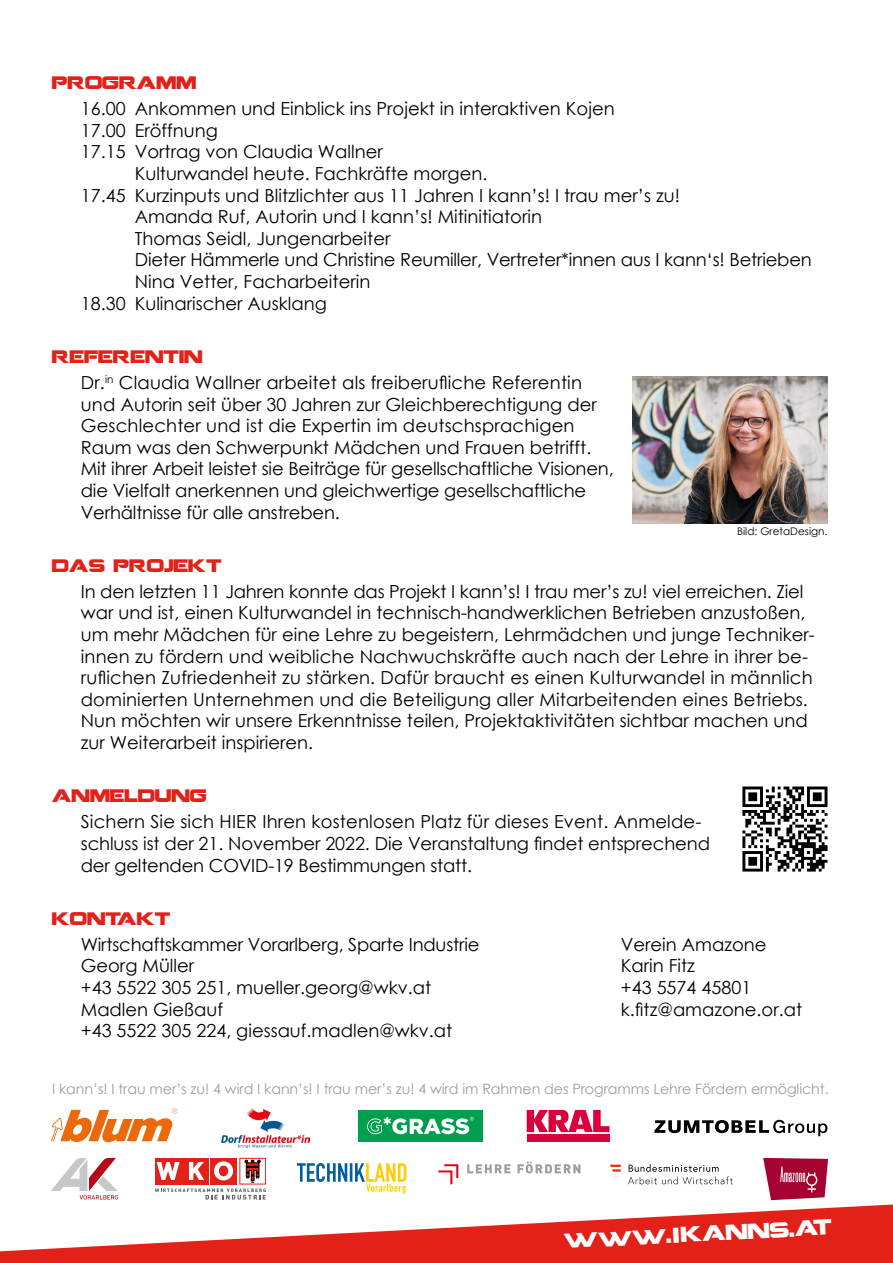
<style>
.page{position:relative;width:893px;height:1263px;background:#fff}
.page>*{position:absolute;margin:0;border:0;box-sizing:border-box;transform-origin:0 0}
.t1{font:21.45px "Coalition";color:#fff}
.t2{font:18px/21.6px "Century Gothic";color:#000}
.t3{font:18px "Coalition";color:#e32119}
.t4{font:14.25px "Century Gothic";letter-spacing:-.005em;color:#9c9e9f}
.t5{font:10.5px "Century Gothic";color:#000}
.s1{font-size:20.25px}
</style>
<div class="page">
<svg style="left:742px;top:786px;width:85px;height:85px"></svg>
<img style="left:633px;top:376px;width:194px;height:147px">
<svg style="left:0;top:1204px;width:893px;height:59px;fill:#e32119"></svg>
<div style="left:358px;top:1110px;width:125px;height:31px;background:#009f50"></div>
<svg style="left:367px;top:1117px;width:107px;height:17px"></svg>
<div style="left:527px;top:1134px;width:82px;height:7px;background:#db003b"></div>
<svg style="left:527px;top:1110px;width:82px;height:22px"></svg>
<svg style="left:654px;top:1120px;width:173px;height:16px"></svg>
<img style="left:221px;top:1108px;width:89px;height:39px">
<svg style="left:51px;top:1108px;width:126px;height:34px"></svg>
<svg style="left:297px;top:1163px;width:109px;height:31px"></svg>
<svg style="left:51px;top:1158px;width:67px;height:41px"></svg>
<div style="left:210px;top:1158px;width:27px;height:26px;background:#e32119"></div>
<div style="left:183px;top:1158px;width:26px;height:26px;background:#e32119"></div>
<svg style="left:189px;top:1162px;width:15px;height:18px"></svg>
<div style="left:155px;top:1158px;width:26px;height:26px;background:#e32119"></div>
<svg style="left:157px;top:1162px;width:23px;height:18px"></svg>
<svg style="left:214px;top:1161px;width:19px;height:19px"></svg>
<div style="left:219px;top:1166px;width:9px;height:10px;background:#e32119;border-radius:50%"></div>
<div style="left:219px;top:1166px;width:9px;height:10px;border:1px solid #e32119;border-radius:50%"></div>
<div style="left:239px;top:1158px;width:27px;height:26px;background:#fff;border:1px solid #e32119"></div>
<svg style="left:245px;top:1160px;width:15px;height:22px"></svg>
<svg style="left:155px;top:1188px;width:111px;height:11px"></svg>
<svg style="left:467px;top:1164px;width:44px;height:9px"></svg>
<svg style="left:517px;top:1161px;width:63px;height:12px"></svg>
<svg style="left:438px;top:1164px;width:20px;height:20px"></svg>
<svg style="left:763px;top:1158px;width:65px;height:42px"></svg>
<svg style="left:628px;top:1164px;width:105px;height:20px"></svg>
<svg style="left:610px;top:1164px;width:11px;height:8px"></svg>
<p class="t3" style="left:52px;top:76px;width:146px">PROGRAMM</p>
<p class="t2" style="left:81px;top:98px;width:535px">16.00 Ankommen und Einblick ins Projekt in interaktiven Kojen</p>
<p class="t2" style="left:81px;top:119px;width:139px">17.00 Eröffnung</p>
<p class="t2" style="left:81px;top:141px;width:304px">17.15 Vortrag von Claudia Wallner</p>
<p class="t2" style="left:135px;top:162px;width:354px">Kulturwandel heute. Fachkräfte morgen.</p>
<p class="t2" style="left:81px;top:184px;width:601px">17.45 Kurzinputs und Blitzlichter aus 11 Jahren I kann’s! I trau mer’s zu!</p>
<p class="t2" style="left:135px;top:206px;width:409px">Amanda Ruf, Autorin und I kann’s! Mitinitiatorin</p>
<p class="t2" style="left:135px;top:227px;width:257px">Thomas Seidl, Jungenarbeiter</p>
<p class="t2" style="left:135px;top:249px;width:679px">Dieter Hämmerle und Christine Reumiller, Vertreter*innen aus I kann‘s! Betrieben</p>
<p class="t2" style="left:135px;top:270px;width:237px">Nina Vetter, Facharbeiterin</p>
<p class="t2" style="left:81px;top:292px;width:248px">18.30 Kulinarischer Ausklang</p>
<p class="t3" style="left:52px;top:349px;width:152px">REFERENTIN</p>
<p class="t2" style="left:81px;top:371px;width:534px">Dr.<sup>in</sup> Claudia Wallner arbeitet als freiberufliche Referentin und Autorin seit über 30 Jahren zur Gleichberechtigung der Geschlechter und ist die Expertin im deutschsprachigen Raum was den Schwerpunkt Mädchen und Frauen betrifft.<br>Mit ihrer Arbeit leistet sie Beiträge für gesellschaftliche Visionen, die Vielfalt anerkennen und gleichwertige gesellschaftliche Verhältnisse für alle anstreben.</p>
<p class="t3" style="left:52px;top:558px;width:172px">DAS PROJEKT</p>
<p class="t5" style="left:737px;top:524px;width:92px">Bild: GretaDesign.</p>
<p class="t2" style="left:81px;top:580px;width:735px">In den letzten 11 Jahren konnte das Projekt I kann’s! I trau mer’s zu! viel erreichen. Ziel war und ist, einen Kulturwandel in technisch-handwerklichen Betrieben anzustoßen, um mehr Mädchen für eine Lehre zu begeistern, Lehrmädchen und junge Techniker&shy;innen zu fördern und weibliche Nachwuchskräfte auch nach der Lehre in ihrer be&shy;ruflichen Zufriedenheit zu stärken. Dafür braucht es einen Kulturwandel in männlich dominierten Unternehmen und die Beteiligung aller Mitarbeitenden eines Betriebs.<br>Nun möchten wir unsere Erkenntnisse teilen, Projektaktivitäten sichtbar machen und zur Weiterarbeit inspirieren.</p>
<p class="t3" style="left:52px;top:789px;width:156px">ANMELDUNG</p>
<p class="t2" style="left:81px;top:811px;width:631px">Sichern Sie sich HIER Ihren kostenlosen Platz für dieses Event. Anmelde&shy;schluss ist der 21. November 2022. Die Veranstaltung findet entsprechend der geltenden COVID-19 Bestimmungen statt.</p>
<p class="t3" style="left:52px;top:911px;width:120px">KONTAKT</p>
<p class="t2" style="left:81px;top:933px;width:400px">Wirtschaftskammer Vorarlberg, Sparte Industrie</p>
<p class="t2" style="left:621px;top:933px;width:147px">Verein Amazone</p>
<p class="t2" style="left:81px;top:955px;width:115px">Georg Müller</p>
<p class="t2" style="left:621px;top:955px;width:75px">Karin Fitz</p>
<p class="t2" style="left:81px;top:976px;width:352px">+43 5522 305 251, mueller.georg@wkv.at</p>
<p class="t2" style="left:621px;top:976px;width:132px">+43 5574 45801</p>
<p class="t2" style="left:81px;top:998px;width:144px">Madlen Gießauf</p>
<p class="t2" style="left:621px;top:998px;width:183px">k.fitz@amazone.or.at</p>
<p class="t2" style="left:81px;top:1020px;width:373px">+43 5522 305 224, giessauf.madlen@wkv.at</p>
<p class="t4" style="left:52px;top:1078px;width:778px">I kann’s! I trau mer’s zu! 4 wird I kann’s! I trau mer’s zu! 4 wird im Rahmen des Programms Lehre Fördern ermöglicht.</p>
<p class="t1" style="left:564px;top:1232px;width:270px;rotate:-3deg"><span class="s1">WWW</span>.IKANNS.AT</p>
</div>
